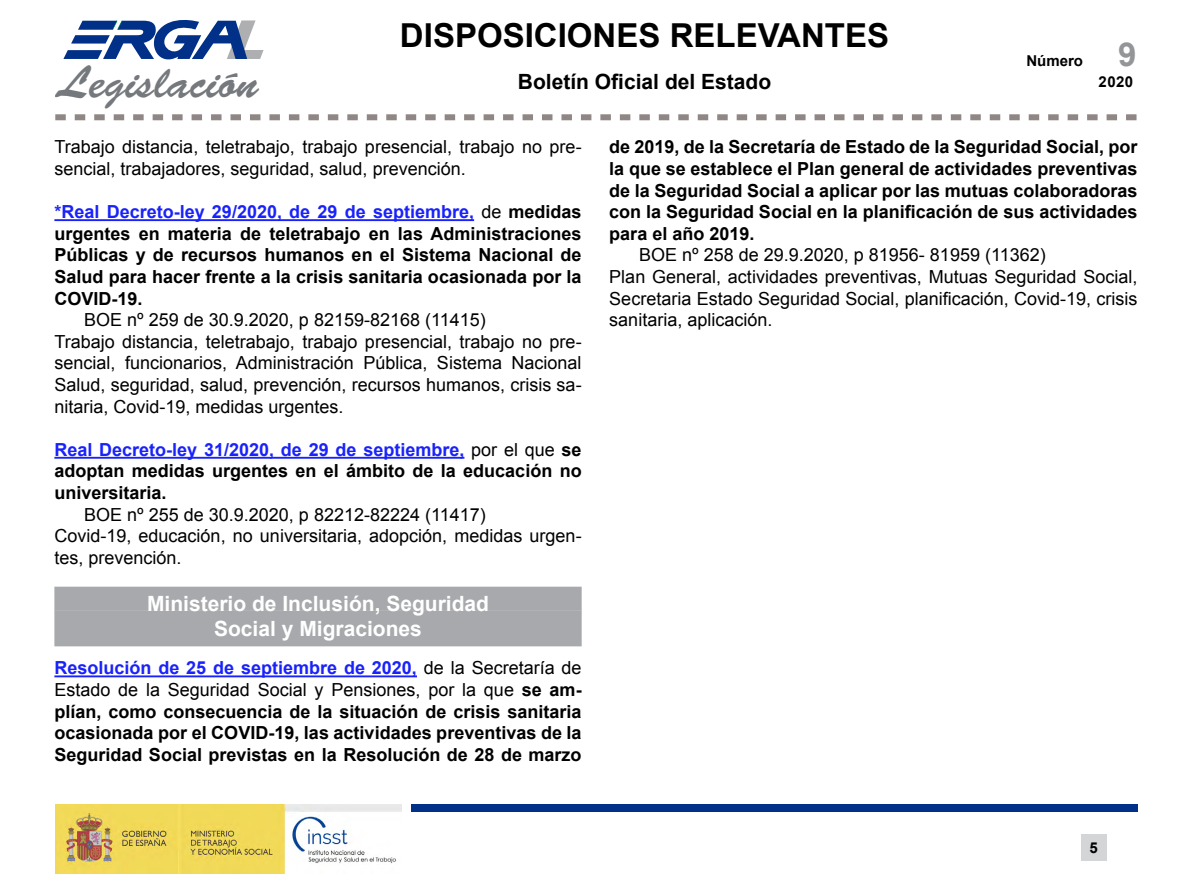
<style>
.page{position:relative;width:1191px;height:893px;background:#fff}
.page>*{position:absolute;margin:0;border:0;box-sizing:border-box;transform-origin:0 0}
.t1{font:italic 900 53.55px "Helvetica LT Std";color:#aeafb1;scale:1.11 1}
.t2{font:45.45px "Brush Script Std";color:#75787c}
.t3{font:700 33px "Arial";color:#000}
._2_encabezados_EN_BL{font:700 21px/25.2px "Arial";color:#fff;text-align:center}
.t4{font:700 21px "Arial";color:#000}
._1_texto_normal{font:700 18px/21.6px "Arial";color:#000;text-align:justify}
._1_texto_normal-2{font:18px/21.6px "Arial";color:#000}
._3_Texto_con_sangria{font:18px "Arial";color:#000}
.t5{font:700 15px/21.1px "Arial";color:#000;text-align:right}
.s1{font-size:33px;color:#939598}
.s2{color:#1922fb}
.s3{font-weight:400}
</style>
<div class="page">
<svg style="left:55px;top:114px;width:1081px;height:6px"></svg>
<div style="left:1080px;top:834px;width:26px;height:27px;background:#d3d5d6"></div>
<img style="left:55px;top:804px;width:346px;height:69px">
<div style="left:410px;top:805px;width:727px;height:7px;background:#003088"></div>
<svg style="left:63px;top:20px;width:184px;height:40px"></svg>
<hr style="left:54px;top:219px;width:420px;height:2px;background:#1922fb">
<hr style="left:54px;top:457px;width:410px;height:2px;background:#1922fb">
<div style="left:54px;top:587px;width:527px;height:24px;background:#a7a9ac"></div>
<div style="left:54px;top:610px;width:527px;height:36px;background:#a7a9ac"></div>
<hr style="left:54px;top:675px;width:363px;height:2px;background:#1922fb">
<h1 class="t1" style="left:222px;top:5px;width:49px">L</h1>
<h2 class="t2" style="left:57px;top:57px;width:202px">Legislación</h2>
<h3 class="t3" style="left:400px;top:13px;width:490px">DISPOSICIONES RELEVANTES</h3>
<p class="t4" style="left:518px;top:68px;width:255px">Boletín Oficial del Estado</p>
<p class="t5" style="left:1026px;top:51px;width:112px">Número <span class="s1">9<br></span>2020</p>
<p class="_1_texto_normal-2" style="left:54px;top:136px;width:529px">Trabajo distancia, teletrabajo, trabajo presencial, trabajo no pre&shy;sencial, trabajadores, seguridad, salud, prevención.</p>
<p class="_1_texto_normal" style="left:54px;top:202px;width:529px"><span class="s2">*Real Decreto-ley 29/2020, de 29 de septiembre,</span> <span class="s3">de</span> medidas urgentes en materia de teletrabajo en las Administraciones Públicas y de recursos humanos en el Sistema Nacional de Salud para hacer frente a la crisis sanitaria ocasionada por la COVID-19.</p>
<p class="_3_Texto_con_sangria" style="left:84px;top:308px;width:403px">BOE nº 259 de 30.9.2020, p 82159-82168 (11415)</p>
<p class="_1_texto_normal-2" style="left:54px;top:331px;width:529px;text-align:justify">Trabajo distancia, teletrabajo, trabajo presencial, trabajo no pre&shy;sencial, funcionarios, Administración Pública, Sistema Nacional Salud, seguridad, salud, prevención, recursos humanos, crisis sa&shy;nitaria, Covid-19, medidas urgentes.</p>
<p class="_1_texto_normal" style="left:54px;top:439px;width:529px"><span class="s2">Real Decreto-ley 31/2020, de 29 de septiembre,</span> <span class="s3">por el que</span> se adoptan medidas urgentes en el ámbito de la educación no universitaria.</p>
<p class="_3_Texto_con_sangria" style="left:84px;top:503px;width:403px">BOE nº 255 de 30.9.2020, p 82212-82224 (11417)</p>
<p class="_1_texto_normal-2" style="left:54px;top:525px;width:529px">Covid-19, educación, no universitaria, adopción, medidas urgen&shy;tes, prevención.</p>
<p class="_2_encabezados_EN_BL" style="left:147px;top:591px;width:343px">Ministerio de Inclusión, Seguridad<br>Social y Migraciones</p>
<p class="_1_texto_normal" style="left:54px;top:658px;width:529px"><span class="s2">Resolución de 25 de septiembre de 2020,</span> <span class="s3">de la Secretaría de Estado de la Seguridad Social y Pensiones, por la que</span> se am&shy;plían, como consecuencia de la situación de crisis sanitaria ocasionada por el COVID-19, las actividades preventivas de la Seguridad Social previstas en la Resolución de 28 de marzo</p>
<p class="_1_texto_normal" style="left:609px;top:137px;width:529px">de 2019, de la Secretaría de Estado de la Seguridad Social, por la que se establece el Plan general de actividades preventivas de la Seguridad Social a aplicar por las mutuas colaboradoras con la Seguridad Social en la planificación de sus actividades para el año 2019.</p>
<p class="_3_Texto_con_sangria" style="left:639px;top:243px;width:408px">BOE nº 258 de 29.9.2020, p 81956- 81959 (11362)</p>
<p class="_1_texto_normal-2" style="left:609px;top:266px;width:529px;text-align:justify">Plan General, actividades preventivas, Mutuas Seguridad Social, Secretaria Estado Seguridad Social, planificación, Covid-19, crisis sanitaria, aplicación.</p>
<p class="t5" style="left:1089px;top:837px;width:10px">5</p>
</div>
